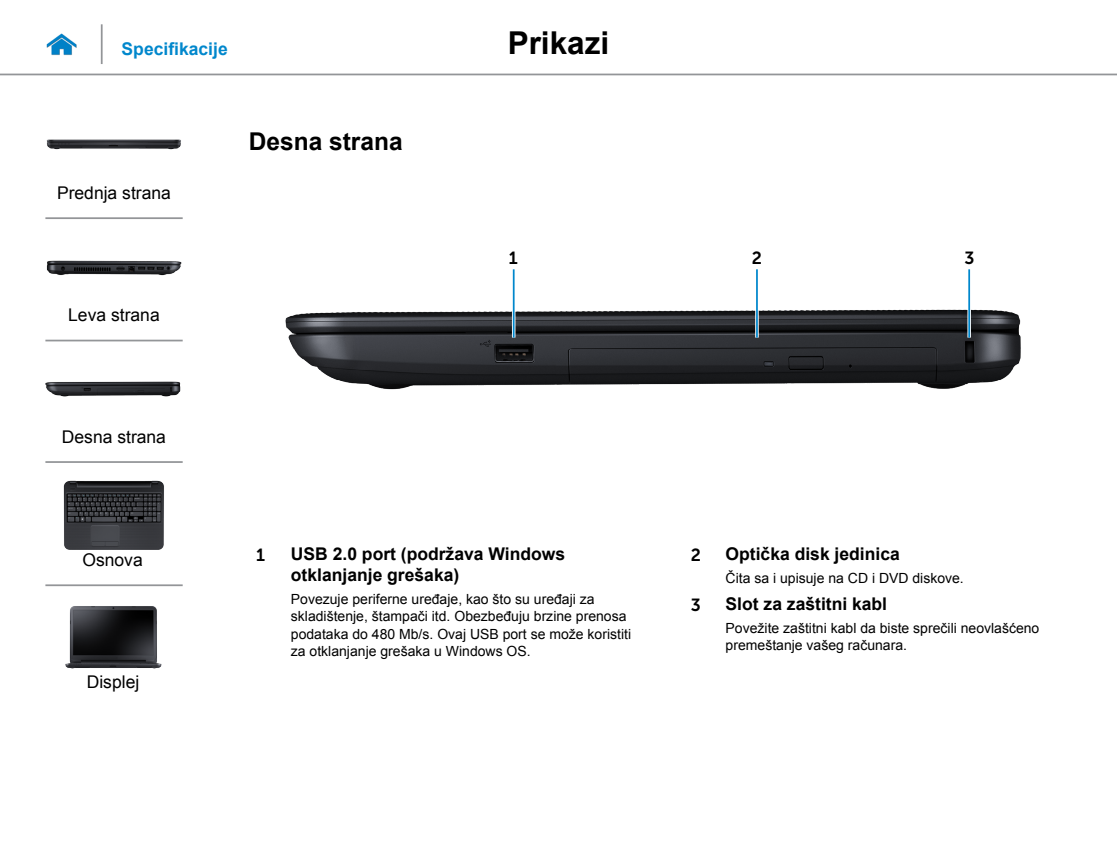
<style>
.page{position:relative;width:1117px;height:844px;background:#fff}
.page>*{position:absolute;margin:0;border:0;box-sizing:border-box;transform-origin:0 0}
.t1{font:700 31.5px "Arial";color:#000}
.Head2{font:700 24.5px "Arial";color:#000}
.Callout_Head{font:700 17.5px/21px "Arial";color:#000}
.t2{font:17.5px "Arial";color:#000}
.t3{font:700 17.5px "Arial";color:#0087cc}
.Callout_Head-2{font:17.5px "Museo Sans For Dell 700";color:#000}
.Callout-L{font:17.5px "Museo Sans For Dell 700";color:#000}
.Callout_description{font:14px/17.5px "Arial";color:#000}
</style>
<div class="page">
<hr style="left:0;top:74px;width:1116px;height:1px;background:#939598">
<img style="left:46px;top:33px;width:31px;height:23px">
<img style="left:285px;top:287px;width:736px;height:103px">
<hr style="left:755px;top:269px;width:3px;height:68px;background:#fff">
<hr style="left:756px;top:269px;width:1px;height:68px;background:#0087cc">
<hr style="left:967px;top:269px;width:3px;height:68px;background:#fff">
<hr style="left:968px;top:269px;width:1px;height:68px;background:#0087cc">
<hr style="left:512px;top:269px;width:3px;height:68px;background:#fff">
<hr style="left:512px;top:269px;width:2px;height:68px;background:#0087cc">
<hr style="left:101px;top:24px;width:2px;height:40px;background:#939598">
<img style="left:46px;top:139px;width:135px;height:11px">
<img style="left:46px;top:260px;width:136px;height:16px">
<img style="left:45px;top:381px;width:136px;height:16px">
<img style="left:64px;top:480px;width:100px;height:69px">
<img style="left:65px;top:606px;width:97px;height:63px">
<hr style="left:45px;top:217px;width:138px;height:2px;background:#939598">
<hr style="left:45px;top:339px;width:138px;height:2px;background:#939598">
<hr style="left:45px;top:461px;width:138px;height:2px;background:#939598">
<hr style="left:45px;top:584px;width:138px;height:2px;background:#939598">
<p class="t3" style="left:122px;top:37px;width:108px">Specifikacije</p>
<h1 class="t1" style="left:507px;top:22px;width:103px">Prikazi</h1>
<p class="t2" style="left:57px;top:181px;width:115px">Prednja strana</p>
<p class="t2" style="left:68px;top:303px;width:93px">Leva strana</p>
<p class="t2" style="left:62px;top:425px;width:106px">Desna strana</p>
<p class="t2" style="left:82px;top:548px;width:62px">Osnova</p>
<p class="t2" style="left:87px;top:670px;width:54px">Displej</p>
<p class="Head2" style="left:249px;top:125px;width:155px">Desna strana</p>
<p class="Callout-L" style="left:508px;top:248px;width:10px">1</p>
<p class="Callout-L" style="left:751px;top:248px;width:12px">2</p>
<p class="Callout-L" style="left:964px;top:248px;width:12px">3</p>
<p class="Callout_Head-2" style="left:256px;top:544px;width:10px">1</p>
<p class="Callout_Head" style="left:291px;top:544px;width:276px">USB 2.0 port (podržava Windows otklanjanje grešaka)</p>
<p class="Callout_description" style="left:291px;top:590px;width:342px">Povezuje periferne uređaje, kao što su uređaji za skladištenje, štampači itd. Obezbeđuju brzine prenosa podataka do 480 Mb/s. Ovaj USB port se može koristiti za otklanjanje grešaka u Windows OS.</p>
<p class="Callout_Head-2" style="left:690px;top:544px;width:12px">2</p>
<p class="Callout_Head" style="left:725px;top:544px;width:176px">Optička disk jedinica</p>
<p class="Callout_description" style="left:725px;top:569px;width:240px">Čita sa i upisuje na CD i DVD diskove.</p>
<p class="Callout_Head-2" style="left:690px;top:595px;width:12px">3</p>
<p class="Callout_Head" style="left:725px;top:594px;width:163px">Slot za zaštitni kabl</p>
<p class="Callout_description" style="left:725px;top:619px;width:315px">Povežite zaštitni kabl da biste sprečili neovlašćeno premeštanje vašeg računara.</p>
</div>
